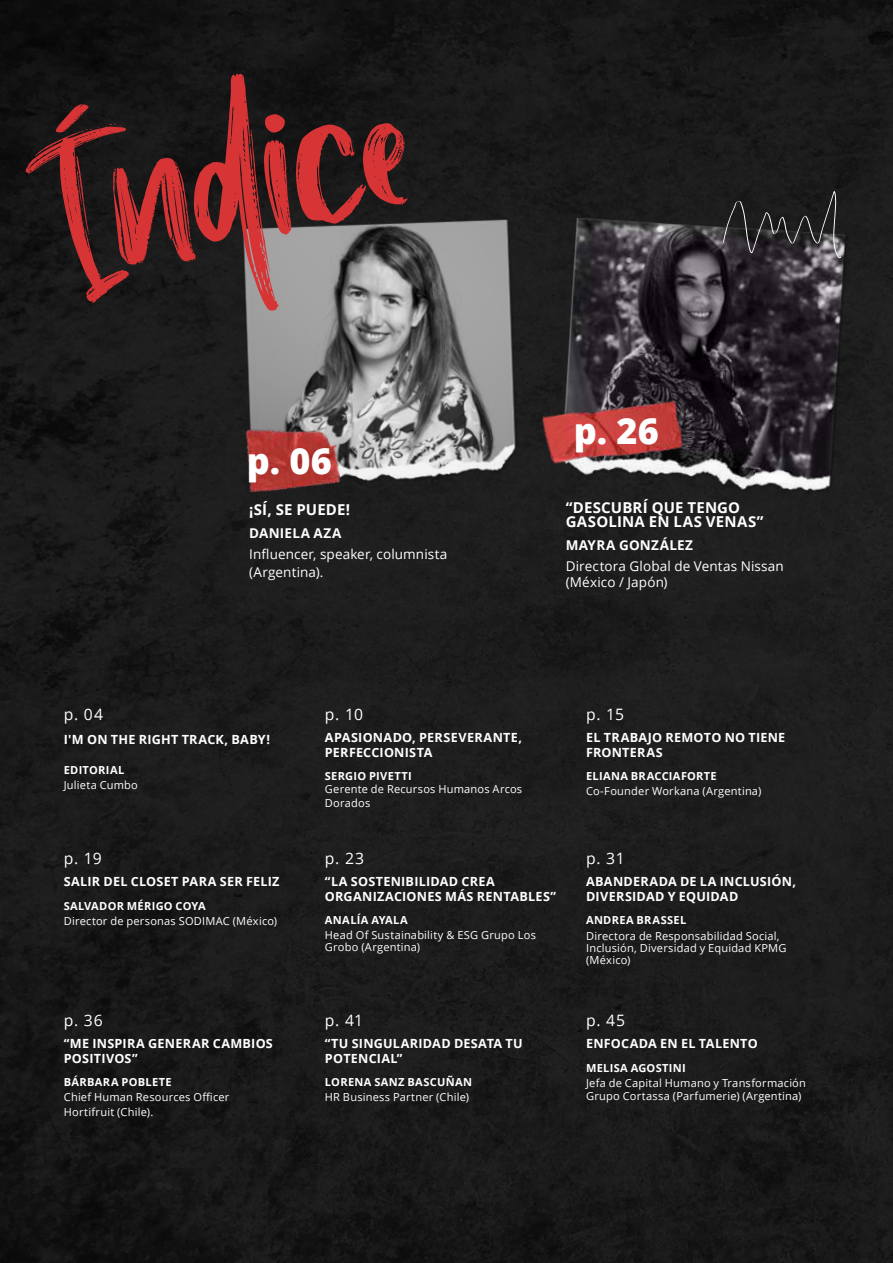
<style>
.page{position:relative;width:893px;height:1263px;background:#1b1b1b}
.page>*{position:absolute;margin:0;border:0;box-sizing:border-box;transform-origin:0 0}
.t1{font:130.5px "Chollistio";color:#d73436}
.t2{font:800 36px "Open Sans";color:#fff}
.t3{font:15.75px "Open Sans";letter-spacing:.035em;color:#fff}
.t4{font:700 15px/14.2px "Open Sans";letter-spacing:.015em;color:#fff}
.t5{font:13.5px/18px "Open Sans";letter-spacing:.01em;color:#fff}
.t6{font:700 13.5px "Open Sans";letter-spacing:.025em;color:#fff}
.t7{font:700 12.6px/14.2px "Open Sans";letter-spacing:.02em;color:#fff}
.t8{font:11.1px/12px "Open Sans";letter-spacing:.02em;color:#fff}
.t9{font:700 11.1px "Open Sans";letter-spacing:.025em;color:#fff}
</style>
<div class="page">
<img style="left:243px;top:199px;width:273px;height:282px">
<img style="left:243px;top:381px;width:125px;height:112px">
<img style="left:549px;top:196px;width:300px;height:333px">
<img style="left:542px;top:356px;width:175px;height:162px">
<svg style="left:723px;top:191px;width:118px;height:67px"></svg>
<h1 class="t1" style="left:25px;top:166px;width:380px;rotate:-12deg">Índice</h1>
<h2 class="t2" style="left:247px;top:434px;width:87px">p. 06</h2>
<h3 class="t4" style="left:249px;top:502px;width:103px">¡SÍ, SE PUEDE!</h3>
<p class="t6" style="left:249px;top:523px;width:94px">DANIELA AZA</p>
<p class="t5" style="left:249px;top:544px;width:200px">Influencer, speaker, columnista (Argentina).</p>
<h2 class="t2" style="left:574px;top:404px;width:87px">p. 26</h2>
<h3 class="t4" style="left:566px;top:500px;width:199px">“DESCUBRÍ QUE TENGO<br>GASOLINA EN LAS VENAS”</h3>
<p class="t6" style="left:566px;top:535px;width:129px">MAYRA GONZÁLEZ</p>
<p class="t5" style="left:566px;top:557px;width:220px;line-height:16.5px">Directora Global de Ventas Nissan (México / Japón)</p>
<h3 class="t3" style="left:64px;top:703px;width:41px">p. 04</h3>
<p class="t7" style="left:64px;top:732px;width:208px">I'M ON THE RIGHT TRACK, BABY!</p>
<p class="t9" style="left:64px;top:762px;width:62px">EDITORIAL</p>
<p class="t8" style="left:64px;top:779px;width:76px">Julieta Cumbo</p>
<h3 class="t3" style="left:64px;top:847px;width:39px">p. 19</h3>
<p class="t7" style="left:64px;top:874px;width:217px">SALIR DEL CLOSET PARA SER FELIZ</p>
<p class="t9" style="left:64px;top:898px;width:143px">SALVADOR MÉRIGO COYA</p>
<p class="t8" style="left:64px;top:914px;width:215px">Director de personas SODIMAC (México)</p>
<h3 class="t3" style="left:64px;top:1009px;width:41px">p. 36</h3>
<p class="t7" style="left:64px;top:1036px;width:211px">“ME INSPIRA GENERAR CAMBIOS<br>POSITIVOS”</p>
<p class="t9" style="left:64px;top:1074px;width:109px">BÁRBARA POBLETE</p>
<p class="t8" style="left:64px;top:1089px;width:167px;line-height:15.3px">Chief Human Resources Officer<br>Hortifruit (Chile).</p>
<h3 class="t3" style="left:325px;top:703px;width:40px">p. 10</h3>
<p class="t7" style="left:325px;top:730px;width:199px">APASIONADO, PERSEVERANTE,<br>PERFECCIONISTA</p>
<p class="t9" style="left:325px;top:768px;width:88px">SERGIO PIVETTI</p>
<p class="t8" style="left:325px;top:782px;width:199px;line-height:13.5px">Gerente de Recursos Humanos Arcos<br>Dorados</p>
<h3 class="t3" style="left:325px;top:847px;width:41px">p. 23</h3>
<p class="t7" style="left:325px;top:874px;width:233px">“LA SOSTENIBILIDAD CREA<br>ORGANIZACIONES MÁS RENTABLES”</p>
<p class="t9" style="left:325px;top:912px;width:84px">ANALÍA AYALA</p>
<p class="t8" style="left:325px;top:929px;width:213px">Head Of Sustainability &amp; ESG Grupo Los<br>Grobo (Argentina)</p>
<h3 class="t3" style="left:325px;top:1009px;width:40px">p. 41</h3>
<p class="t7" style="left:325px;top:1036px;width:199px">“TU SINGULARIDAD DESATA TU<br>POTENCIAL”</p>
<p class="t9" style="left:325px;top:1074px;width:149px">LORENA SANZ BASCUÑAN</p>
<p class="t8" style="left:325px;top:1091px;width:146px">HR Business Partner (Chile)</p>
<h3 class="t3" style="left:586px;top:703px;width:39px">p. 15</h3>
<p class="t7" style="left:586px;top:730px;width:201px">EL TRABAJO REMOTO NO TIENE<br>FRONTERAS</p>
<p class="t9" style="left:586px;top:768px;width:132px">ELIANA BRACCIAFORTE</p>
<p class="t8" style="left:586px;top:785px;width:177px">Co-Founder Workana (Argentina)</p>
<h3 class="t3" style="left:586px;top:847px;width:40px">p. 31</h3>
<p class="t7" style="left:586px;top:874px;width:212px">ABANDERADA DE LA INCLUSIÓN,<br>DIVERSIDAD Y EQUIDAD</p>
<p class="t9" style="left:586px;top:912px;width:102px">ANDREA BRASSEL</p>
<p class="t8" style="left:586px;top:930px;width:202px">Directora de Responsabilidad Social,<br>Inclusión, Diversidad y Equidad KPMG (México)</p>
<h3 class="t3" style="left:586px;top:1009px;width:40px">p. 45</h3>
<p class="t7" style="left:586px;top:1036px;width:173px">ENFOCADA EN EL TALENTO</p>
<p class="t9" style="left:586px;top:1060px;width:101px">MELISA AGOSTINI</p>
<p class="t8" style="left:586px;top:1076px;width:221px;line-height:13.5px">Jefa de Capital Humano y Transformación<br>Grupo Cortassa (Parfumerie) (Argentina)</p>
</div>
